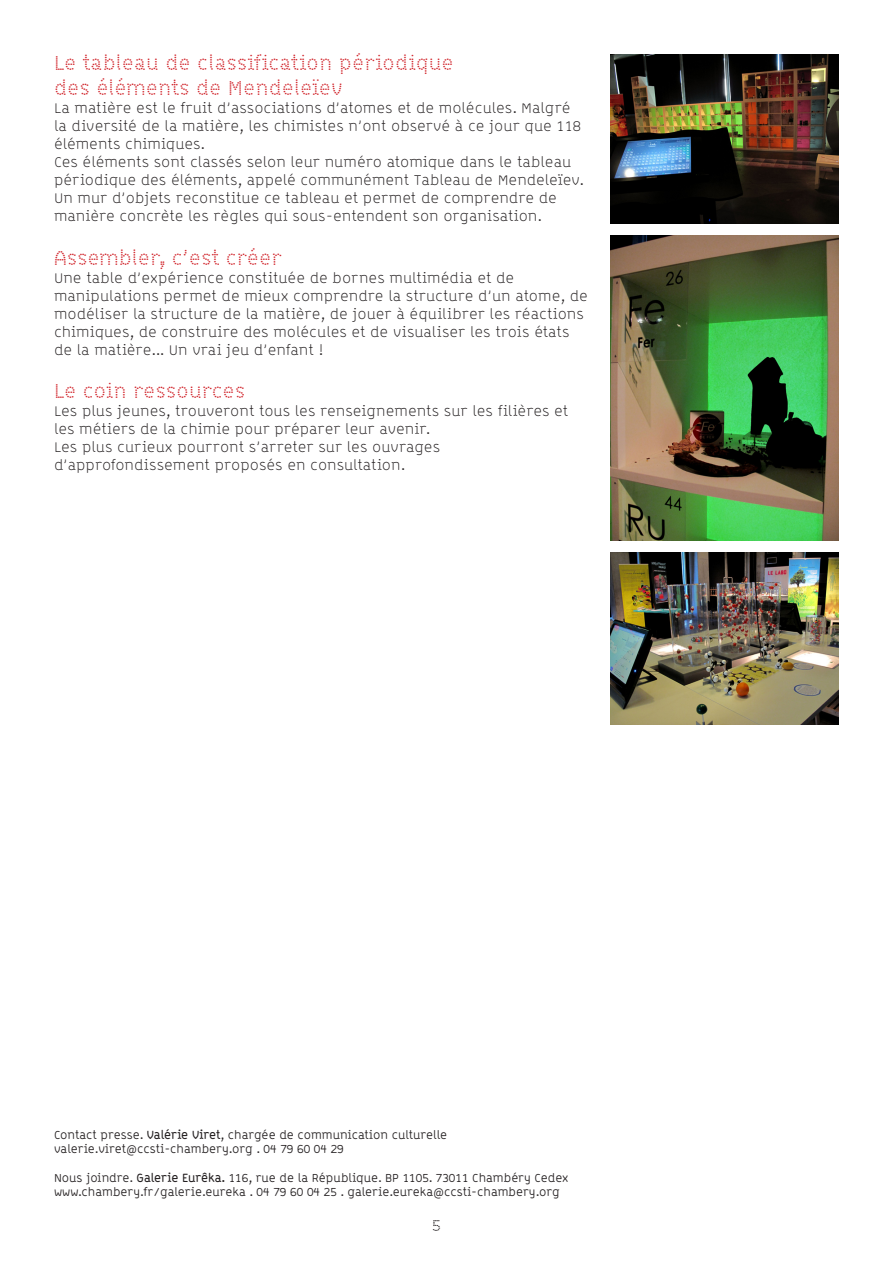
<style>
.page{position:relative;width:893px;height:1263px;background:#fff}
.page>*{position:absolute;margin:0;border:0;box-sizing:border-box;transform-origin:0 0}
.intertitre{font:21px "B Dot Chambery";color:#d1232a}
.texte{font:300 15px/18px "B Line Chambery";color:#231f20}
.t1{font:12px/14.4px "B Line Chambery";color:#231f20}
.s1{font-weight:700}
</style>
<div class="page">
<img style="left:610px;top:54px;width:229px;height:170px">
<img style="left:610px;top:235px;width:229px;height:305px">
<img style="left:610px;top:553px;width:229px;height:171px">
<p class="intertitre" style="left:54px;top:51px;width:401px">Le tableau de classification périodique</p>
<p class="intertitre" style="left:54px;top:76px;width:290px">des éléments de Mendeleïev</p>
<p class="texte" style="left:54px;top:99px;width:528px">La matière est le fruit d’associations d’atomes et de molécules. Malgré la diversité de la matière, les chimistes n’ont observé à ce jour que 118 éléments chimiques.</p>
<p class="texte" style="left:54px;top:153px;width:531px">Ces éléments sont classés selon leur numéro atomique dans le tableau périodique des éléments, appelé communément Tableau de Mendeleïev.</p>
<p class="texte" style="left:54px;top:189px;width:504px">Un mur d’objets reconstitue ce tableau et permet de comprendre de manière concrète les règles qui sous-entendent son organisation.</p>
<p class="intertitre" style="left:54px;top:245px;width:229px">Assembler, c’est créer</p>
<p class="texte" style="left:54px;top:269px;width:535px">Une table d’expérience constituée de bornes multimédia et de manipulations permet de mieux comprendre la structure d’un atome, de modéliser la structure de la matière, de jouer à équilibrer les réactions chimiques, de construire des molécules et de visualiser les trois états de la matière... Un vrai jeu d’enfant !</p>
<p class="intertitre" style="left:54px;top:378px;width:193px">Le coin ressources</p>
<p class="texte" style="left:54px;top:402px;width:516px">Les plus jeunes, trouveront tous les renseignements sur les filières et les métiers de la chimie pour préparer leur avenir.</p>
<p class="texte" style="left:54px;top:438px;width:388px">Les plus curieux pourront s’arreter sur les ouvrages d’approfondissement proposés en consultation.</p>
<p class="t1" style="left:54px;top:1127px;width:395px">Contact presse. <span class="s1">Valérie Viret</span>, chargée de communication culturelle valerie.viret@ccsti-chambery.org . 04 79 60 04 29</p>
<p class="t1" style="left:54px;top:1170px;width:516px">Nous joindre. <span class="s1">Galerie Eurêka.</span> 116, rue de la République. BP 1105. 73011 Chambéry Cedex www.chambery.fr/galerie.eureka . 04 79 60 04 25 . galerie.eureka@ccsti-chambery.org</p>
</div>
